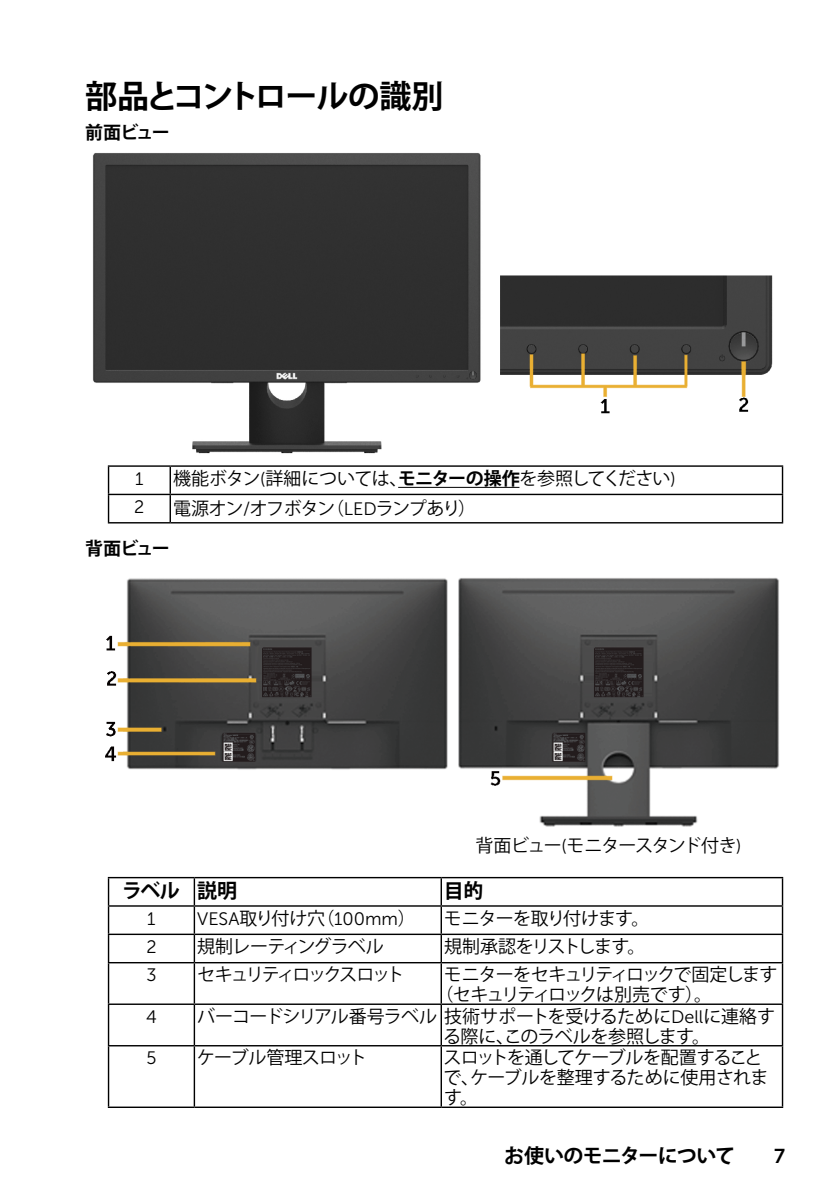
<style>
.page{position:relative;width:840px;height:1191px;background:#fff}
.page>*{position:absolute;margin:0;border:0;box-sizing:border-box;transform-origin:0 0}
.t1{font:700 32px "Koz Go Pro";letter-spacing:-.05em;color:#000}
.t2{font:700 20px "Koz Go Pro";letter-spacing:-.04em;color:#000}
.t3{font:20px "Museo Sans For Dell 700";color:#000}
.t4{font:18px/20px "Koz Go Pro";letter-spacing:-.05em;color:#000}
.t5{font:18px/20px "Koz Go Pro";letter-spacing:-.02em;color:#000}
.t6{font:18px/20px "Koz Go Pro";letter-spacing:-.095em;color:#000}
.t7{font:18px "Koz Go Pro";letter-spacing:-.07em;color:#000}
.t8{font:18px "Museo Sans For Dell 300";color:#000}
.t9{font:18px "Koz Go Pro";letter-spacing:-.125em;color:#000}
.t10{font:700 18px "Koz Go Pro";letter-spacing:-.07em;color:#000}
.s1{font-family:"Museo Sans For Dell 300"}
.s2{font-weight:700}
.s3{font-weight:700;font-size:20px;color:#fff}
.s4{font-family:"Koz Go Pro"}
</style>
<div class="page">
<img style="left:92px;top:153px;width:681px;height:301px">
<hr style="left:108px;top:465px;width:62px;height:2px;background:#000">
<hr style="left:170px;top:465px;width:612px;height:2px;background:#000">
<hr style="left:169px;top:467px;width:2px;height:27px;background:#000">
<hr style="left:108px;top:494px;width:62px;height:1px;background:#000">
<svg style="left:108px;top:467px;width:1px;height:55px"></svg>
<hr style="left:170px;top:494px;width:612px;height:1px;background:#000">
<hr style="left:169px;top:495px;width:2px;height:27px;background:#000">
<svg style="left:781px;top:467px;width:1px;height:55px"></svg>
<hr style="left:108px;top:522px;width:62px;height:1px;background:#000">
<hr style="left:170px;top:522px;width:612px;height:1px;background:#000">
<hr style="left:398px;top:487px;width:121px;height:1px;background:#000">
<img style="left:105px;top:577px;width:674px;height:250px">
<hr style="left:108px;top:877px;width:86px;height:1px;background:#000">
<hr style="left:194px;top:877px;width:247px;height:1px;background:#000">
<hr style="left:193px;top:878px;width:2px;height:27px;background:#000">
<hr style="left:441px;top:877px;width:341px;height:1px;background:#000">
<hr style="left:108px;top:905px;width:86px;height:1px;background:#000">
<hr style="left:194px;top:905px;width:247px;height:1px;background:#000">
<hr style="left:193px;top:906px;width:2px;height:27px;background:#000">
<hr style="left:441px;top:905px;width:341px;height:1px;background:#000">
<hr style="left:108px;top:933px;width:86px;height:2px;background:#000">
<svg style="left:108px;top:878px;width:1px;height:84px"></svg>
<hr style="left:194px;top:933px;width:247px;height:2px;background:#000">
<hr style="left:193px;top:935px;width:2px;height:27px;background:#000">
<hr style="left:441px;top:933px;width:341px;height:2px;background:#000">
<svg style="left:440px;top:878px;width:1px;height:84px"></svg>
<svg style="left:781px;top:878px;width:1px;height:84px"></svg>
<hr style="left:108px;top:962px;width:86px;height:1px;background:#000">
<hr style="left:108px;top:963px;width:1px;height:40px;background:#000">
<hr style="left:194px;top:962px;width:247px;height:1px;background:#000">
<hr style="left:193px;top:963px;width:2px;height:40px;background:#000">
<hr style="left:441px;top:962px;width:341px;height:1px;background:#000">
<hr style="left:440px;top:963px;width:1px;height:40px;background:#000">
<hr style="left:781px;top:963px;width:1px;height:40px;background:#000">
<hr style="left:108px;top:1003px;width:86px;height:2px;background:#000">
<hr style="left:108px;top:1005px;width:1px;height:40px;background:#000">
<hr style="left:194px;top:1003px;width:247px;height:2px;background:#000">
<hr style="left:193px;top:1005px;width:2px;height:40px;background:#000">
<hr style="left:441px;top:1003px;width:341px;height:2px;background:#000">
<hr style="left:440px;top:1005px;width:1px;height:40px;background:#000">
<hr style="left:781px;top:1005px;width:1px;height:40px;background:#000">
<hr style="left:108px;top:1045px;width:86px;height:1px;background:#000">
<hr style="left:108px;top:1046px;width:1px;height:60px;background:#000">
<hr style="left:194px;top:1045px;width:247px;height:1px;background:#000">
<hr style="left:193px;top:1046px;width:2px;height:60px;background:#000">
<hr style="left:441px;top:1045px;width:341px;height:1px;background:#000">
<hr style="left:440px;top:1046px;width:1px;height:60px;background:#000">
<hr style="left:781px;top:1046px;width:1px;height:60px;background:#000">
<hr style="left:108px;top:1106px;width:86px;height:2px;background:#000">
<hr style="left:194px;top:1106px;width:247px;height:2px;background:#000">
<hr style="left:441px;top:1106px;width:341px;height:2px;background:#000">
<h1 class="t1" style="left:85px;top:75px;width:360px">部品とコントロールの識別</h1>
<p class="t10" style="left:85px;top:121px;width:86px">前面ビュー</p>
<p class="t8" style="left:135px;top:469px;width:10px">1</p>
<p class="t4" style="left:173px;top:468px;width:504px">機能ボタン<span class="s1">(</span>詳細については、<span class="s2">モニターの操作</span>を参照してください<span class="s1">)</span></p>
<p class="t8" style="left:134px;top:497px;width:12px">2</p>
<p class="t7" style="left:173px;top:496px;width:400px">電源オン<span class="s1">/</span>オフボタン（<span class="s1">LED</span>ランプあり）<span class="s3">キーを使用</span></p>
<p class="t10" style="left:85px;top:536px;width:86px">背面ビュー</p>
<p class="t4" style="left:475px;top:836px;width:267px">背面ビュー<span class="s1">(</span>モニタースタンド付き<span class="s1">)</span></p>
<p class="t2" style="left:122px;top:878px;width:117px">ラベル 説明</p>
<p class="t2" style="left:443px;top:878px;width:41px">目的</p>
<p class="t8" style="left:147px;top:908px;width:10px">1</p>
<p class="t8" style="left:197px;top:908px;width:220px">VESA<span class="s4">取り付け穴（</span>100mm<span class="s4">）</span></p>
<p class="t4" style="left:443px;top:908px;width:207px">モニターを取り付けます。</p>
<p class="t8" style="left:146px;top:937px;width:12px">2</p>
<p class="t4" style="left:197px;top:937px;width:188px">規制レーティングラベル</p>
<p class="t4" style="left:444px;top:937px;width:203px">規制承認をリストします。</p>
<p class="t8" style="left:146px;top:965px;width:12px">3</p>
<p class="t9" style="left:197px;top:963px;width:209px">セキュリティロックスロット</p>
<p class="t6" style="left:435px;top:965px;width:343px;text-indent:8px">モニターをセキュリティロックで固定します（セキュリティロックは別売です）。</p>
<p class="t8" style="left:146px;top:1007px;width:12px">4</p>
<p class="t5" style="left:443px;top:1006px;width:333px;text-indent:-246px">バーコードシリアル番号ラベル技術サポートを受けるために<span class="s1">Dell</span>に連絡する際に、このラベルを参照します。</p>
<p class="t8" style="left:146px;top:1048px;width:12px">5</p>
<p class="t4" style="left:197px;top:1048px;width:172px">ケーブル管理スロット</p>
<p class="t4" style="left:443px;top:1048px;width:326px">スロットを通してケーブルを配置することで、ケーブルを整理するために使用されます。</p>
<p class="t2" style="left:504px;top:1142px;width:232px">お使いのモニターについて</p>
<p class="t3" style="left:773px;top:1144px;width:12px">7</p>
</div>
